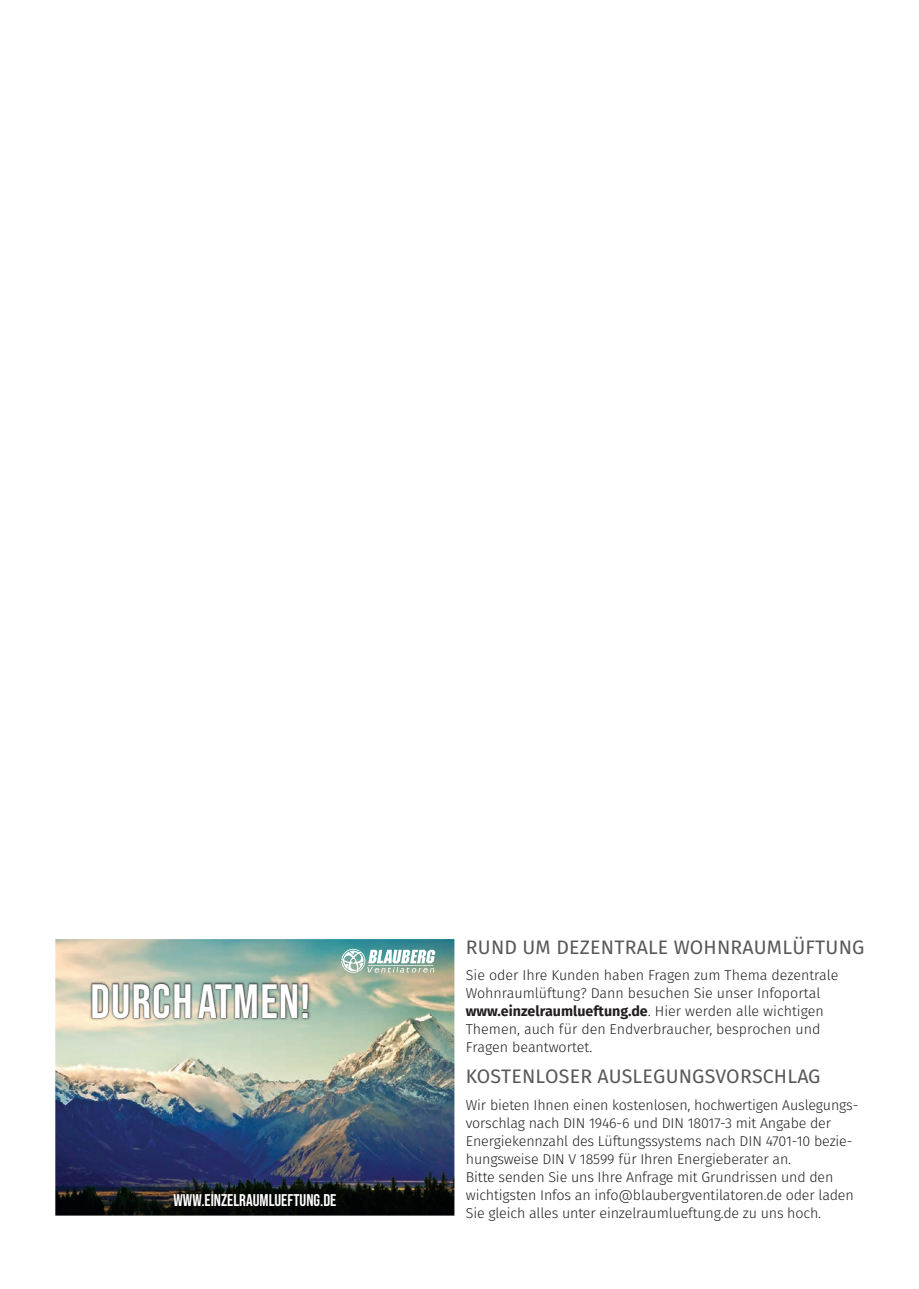
<style>
.page{position:relative;width:919px;height:1289px;background:#fff}
.page>*{position:absolute;margin:0;border:0;box-sizing:border-box;transform-origin:0 0}
.t1{font:47.85px "Bebas Neue";letter-spacing:.03em;color:#fff}
.t2{font:19.5px "Fira Sans";letter-spacing:.01em;color:#57585a}
.t3{font:16.95px "Bebas Neue";color:#fff}
.t4{font:300 14.25px/18px "Fira Sans";letter-spacing:-.01em;color:#231f20}
.s1{font-weight:700}
</style>
<div class="page">
<img style="left:55px;top:939px;width:399px;height:276px">
<img style="left:89px;top:981px;width:221px;height:39px">
<svg style="left:91px;top:982px;width:100px;height:37px;background:#767a70"></svg>
<svg style="left:197px;top:983px;width:112px;height:35px;background:#6a736a"></svg>
<img style="left:169px;top:1189px;width:171px;height:21px">
<svg style="left:341px;top:948px;width:94px;height:24px"></svg>
<h1 class="t1" style="left:90px;top:973px;width:221px">DURCHATMEN!</h1>
<p class="t3" style="left:173px;top:1190px;width:164px">WWW.EINZELRAUMLUEFTUNG.DE</p>
<h2 class="t2" style="left:466px;top:933px;width:400px">RUND UM DEZENTRALE WOHNRAUMLÜFTUNG</h2>
<p class="t4" style="left:466px;top:967px;width:374px">Sie oder Ihre Kunden haben Fragen zum Thema dezentrale Wohnraumlüftung? Dann besuchen Sie unser Infoportal <span class="s1">www.einzelraumlueftung.de</span>. Hier werden alle wichtigen Themen, auch für den Endverbraucher, besprochen und Fragen beantwortet.</p>
<h2 class="t2" style="left:466px;top:1062px;width:356px">KOSTENLOSER AUSLEGUNGSVORSCHLAG</h2>
<p class="t4" style="left:466px;top:1096px;width:394px">Wir bieten Ihnen einen kostenlosen, hochwertigen Auslegungs&shy;vorschlag nach DIN 1946-6 und DIN 18017-3 mit Angabe der Energiekennzahl des Lüftungssystems nach DIN 4701-10 bezie&shy;hungsweise DIN V 18599 für Ihren Energieberater an.<br>Bitte senden Sie uns Ihre Anfrage mit Grundrissen und den wichtigsten Infos an info@blaubergventilatoren.de oder laden Sie gleich alles unter einzelraumlueftung.de zu uns hoch.</p>
</div>
